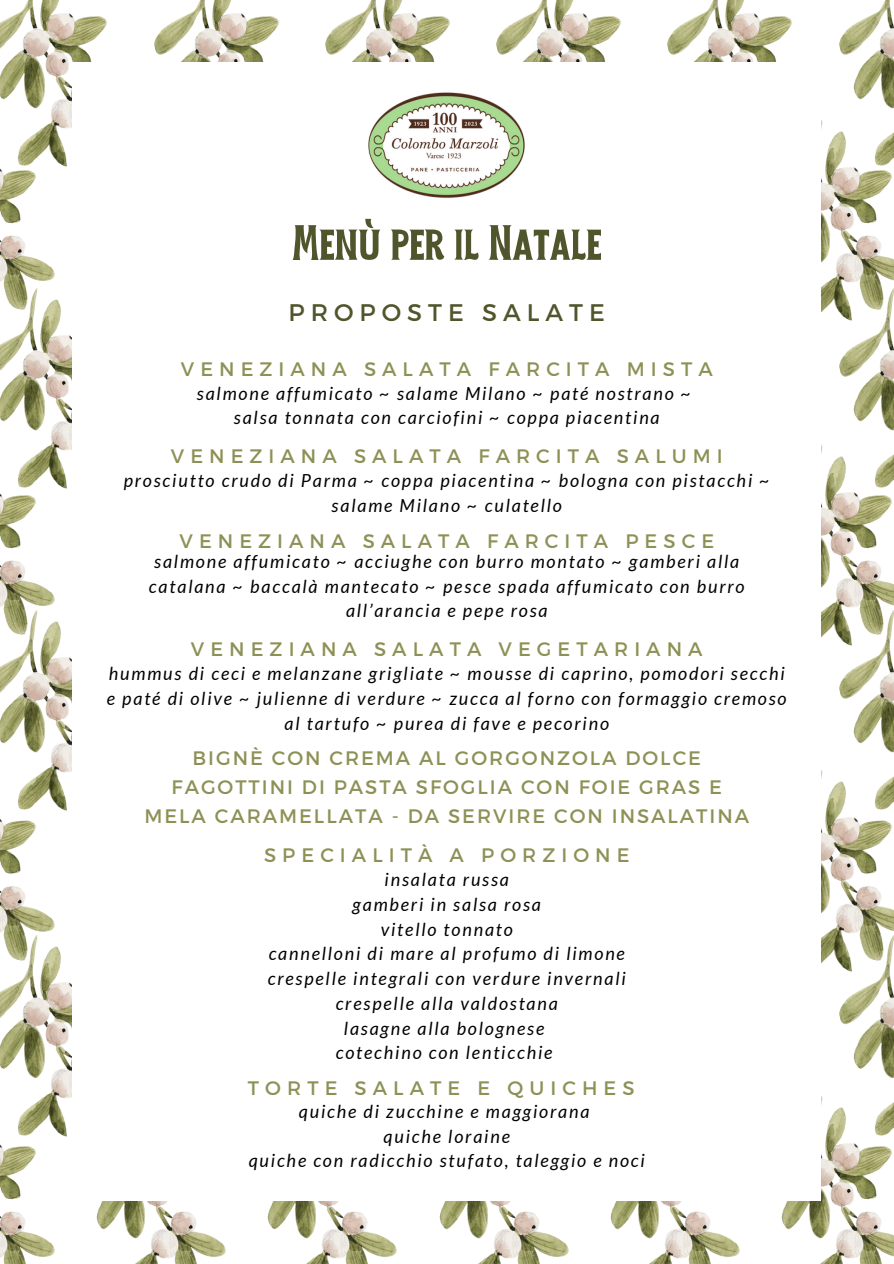
<style>
.page{position:relative;width:894px;height:1264px;background:#fff}
.page>*{position:absolute;margin:0;border:0;box-sizing:border-box;transform-origin:0 0}
.t1{font:63px "Welder Miles";color:#51552c}
.t2{font:24px "Montserrat";letter-spacing:.25em;color:#51552c}
.t3{font:19.5px "Montserrat";letter-spacing:.31em;color:#8e9156}
.t4{font:19.5px/29.2px "Montserrat";letter-spacing:.1em;color:#8e9156;text-align:center}
.t5{font:italic 18px/24.8px "Lato";letter-spacing:.1em;color:#000;text-align:center}
</style>
<div class="page">
<img style="left:839px;top:0;width:54px;height:109px">
<img style="left:821px;top:120px;width:72px;height:193px">
<img style="left:839px;top:288px;width:54px;height:143px">
<img style="left:821px;top:445px;width:72px;height:193px">
<img style="left:839px;top:610px;width:54px;height:143px">
<img style="left:821px;top:771px;width:72px;height:193px">
<img style="left:839px;top:935px;width:54px;height:143px">
<img style="left:781px;top:1096px;width:112px;height:167px">
<img style="left:667px;top:0;width:125px;height:62px">
<img style="left:610px;top:1201px;width:129px;height:62px">
<img style="left:496px;top:0;width:125px;height:62px">
<img style="left:439px;top:1201px;width:129px;height:62px">
<img style="left:325px;top:0;width:125px;height:62px">
<img style="left:267px;top:1201px;width:130px;height:62px">
<img style="left:154px;top:0;width:125px;height:62px">
<img style="left:96px;top:1201px;width:129px;height:62px">
<img style="left:0;top:0;width:107px;height:167px">
<img style="left:0;top:120px;width:54px;height:168px">
<img style="left:0;top:288px;width:72px;height:200px">
<img style="left:0;top:445px;width:54px;height:165px">
<img style="left:0;top:610px;width:72px;height:200px">
<img style="left:0;top:771px;width:54px;height:164px">
<img style="left:0;top:935px;width:72px;height:201px">
<img style="left:0;top:1096px;width:54px;height:167px">
<div style="left:73px;top:62px;width:747px;height:1138px;background:#fff"></div>
<img style="left:368px;top:92px;width:157px;height:106px">
<p class="t1" style="left:292px;top:210px;width:310px">MenùperilNatale</p>
<p class="t2" style="left:288px;top:296px;width:318px">PROPOSTE SALATE</p>
<p class="t3" style="left:181px;top:356px;width:533px">VENEZIANA SALATA FARCITA MISTA</p>
<p class="t5" style="left:197px;top:380px;width:496px">salmone affumicato ~ salame Milano ~ paté nostrano ~</p>
<p class="t5" style="left:234px;top:405px;width:427px">salsa tonnata con carciofini ~ coppa piacentina</p>
<p class="t3" style="left:171px;top:443px;width:553px">VENEZIANA SALATA FARCITA SALUMI</p>
<p class="t5" style="left:124px;top:467px;width:647px">prosciutto crudo di Parma ~ coppa piacentina ~ bologna con pistacchi ~ salame Milano ~ culatello</p>
<p class="t3" style="left:179px;top:528px;width:536px">VENEZIANA SALATA FARCITA PESCE</p>
<p class="t5" style="left:149px;top:548px;width:597px">salmone affumicato ~ acciughe con burro montato ~ gamberi alla catalana ~ baccalà mantecato ~ pesce spada affumicato con burro all’arancia e pepe rosa</p>
<p class="t3" style="left:191px;top:636px;width:513px">VENEZIANA SALATA VEGETARIANA</p>
<p class="t5" style="left:107px;top:660px;width:681px">hummus di ceci e melanzane grigliate ~ mousse di caprino, pomodori secchi e paté di olive ~ julienne di verdure ~ zucca al forno con formaggio cremoso al tartufo ~ purea di fave e pecorino</p>
<p class="t4" style="left:144px;top:742px;width:606px">BIGNÈ CON CREMA AL GORGONZOLA DOLCE<br>FAGOTTINI DI PASTA SFOGLIA CON FOIE GRAS E<br>MELA CARAMELLATA - DA SERVIRE CON INSALATINA</p>
<p class="t3" style="left:264px;top:842px;width:367px">SPECIALITÀ A PORZIONE</p>
<p class="t5" style="left:384px;top:866px;width:126px">insalata russa</p>
<p class="t5" style="left:352px;top:891px;width:190px">gamberi in salsa rosa</p>
<p class="t5" style="left:380px;top:916px;width:134px">vitello tonnato</p>
<p class="t5" style="left:268px;top:940px;width:357px">cannelloni di mare al profumo di limone</p>
<p class="t5" style="left:268px;top:965px;width:359px">crespelle integrali con verdure invernali</p>
<p class="t5" style="left:335px;top:990px;width:224px">crespelle alla valdostana</p>
<p class="t5" style="left:344px;top:1015px;width:202px">lasagne alla bolognese</p>
<p class="t5" style="left:336px;top:1039px;width:218px">cotechino con lenticchie</p>
<p class="t3" style="left:248px;top:1075px;width:388px">TORTE SALATE E QUICHES</p>
<p class="t5" style="left:299px;top:1098px;width:292px">quiche di zucchine e maggiorana</p>
<p class="t5" style="left:383px;top:1123px;width:128px">quiche loraine</p>
<p class="t5" style="left:249px;top:1148px;width:397px">quiche con radicchio stufato, taleggio e noci</p>
</div>
